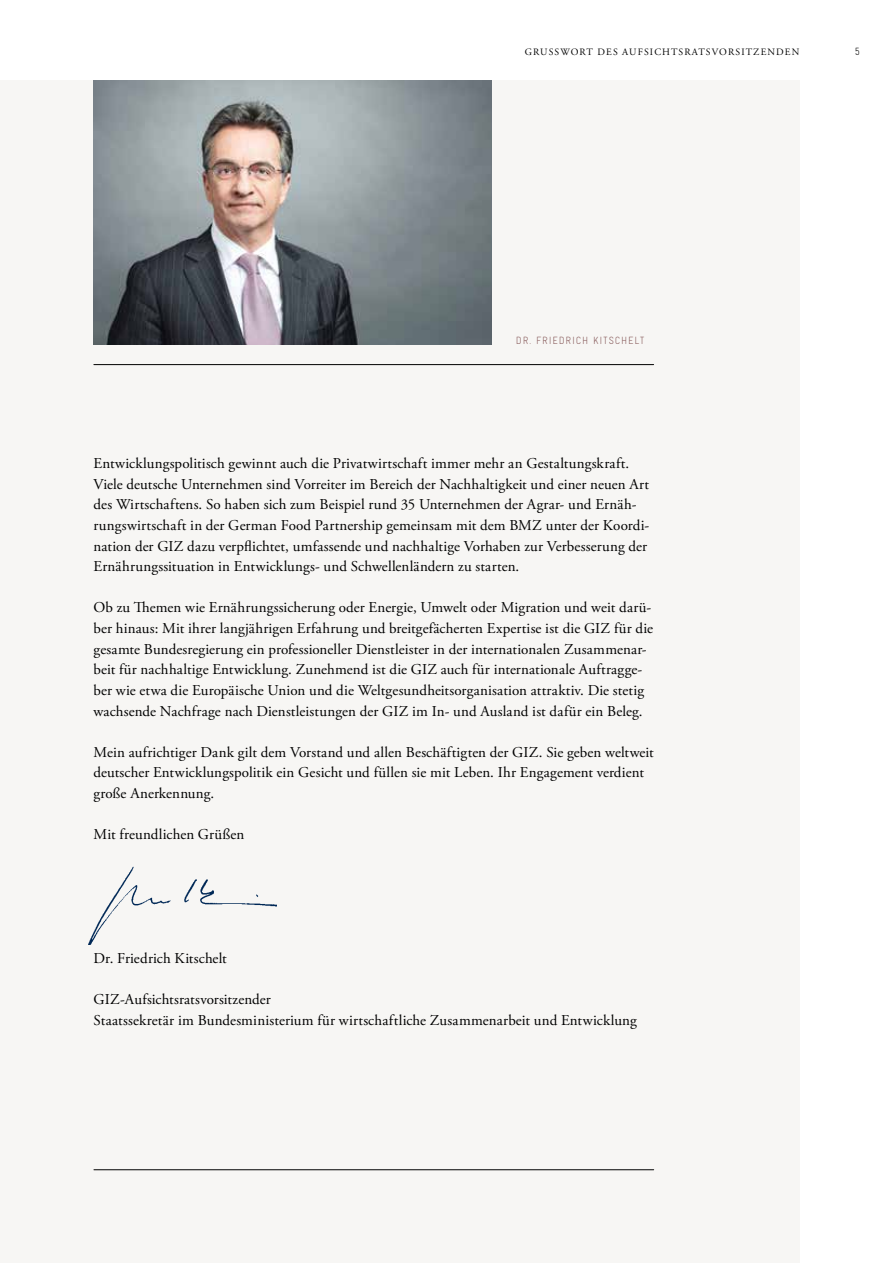
<style>
.page{position:relative;width:893px;height:1263px;background:#fff}
.page>*{position:absolute;margin:0;border:0;box-sizing:border-box;transform-origin:0 0}
.t1{font:15px/20.7px "Adobe Garamond Pro";letter-spacing:.01em;color:#000}
.t2{font:300 condensed 10.5px "Gravur";letter-spacing:.09em;color:#815252}
.t3{font:300 condensed 10.5px "Gravur";color:#000}
.t4{font:9.75px "Adobe Garamond Pro";letter-spacing:.115em;color:#000}
</style>
<div class="page">
<div style="left:0;top:81px;width:799px;height:1182px;background:#f7f6f4"></div>
<img style="left:94px;top:81px;width:397px;height:263px">
<hr style="left:94px;top:1169px;width:560px;height:1px;background:#000">
<hr style="left:94px;top:364px;width:560px;height:1px;background:#000">
<img style="left:88px;top:866px;width:188px;height:78px">
<p class="t4" style="left:525px;top:46px;width:276px">GruSSwort des Aufsichtsratsvorsitzenden</p>
<p class="t3" style="left:855px;top:46px;width:7px">5</p>
<p class="t2" style="left:516px;top:335px;width:33px">DR. FRIEDRI</p>
<p class="t2" style="left:576px;top:335px;width:52px">CH KITSCHELT</p>
<p class="t1" style="left:94px;top:453px;width:557px">Entwicklungspolitisch gewinnt auch die Privatwirtschaft immer mehr an Gestaltungskraft.<br>Viele deutsche Unternehmen sind Vorreiter im Bereich der Nachhaltigkeit und einer neuen Art des Wirtschaftens. So haben sich zum Beispiel rund 35 Unternehmen der Agrar- und Ernäh&shy;rungswirtschaft in der German Food Partnership gemeinsam mit dem BM Z unter der Koordi&shy;nation der GIZ dazu verpflichtet, umfassende und nachhaltige Vorhaben zur Verbesserung der Ernährungssituation in Entwicklungs- und Schwellenländern zu starten.</p>
<p class="t1" style="left:93px;top:598px;width:561px">Ob zu Themen wie Ernährungssicherung oder Energie, Umwelt oder Migration und weit darü&shy;ber hinaus: Mit ihrer langjährigen Erfahrung und breitgefächerten Expertise ist die GIZ für die gesamte Bundesregierung ein professioneller Dienstleister in der internationalen Zusammenar&shy;beit für nachhaltige Entwicklung. Zunehmend ist die GIZ auch für internationale Auftragge&shy;ber wie etwa die Europäische Union und die Weltgesundheitsorganisation attraktiv. Die stetig wachsende Nachfrage nach Dienstleistungen der GIZ im In- und Ausland ist dafür ein Beleg.</p>
<p class="t1" style="left:94px;top:742px;width:562px">Mein aufrichtiger Dank gilt dem Vorstand und allen Beschäftigten der GIZ. Sie geben weltweit deutscher Entwicklungspolitik ein Gesicht und füllen sie mit Leben. Ihr Engagement verdient große Anerkennung.</p>
<p class="t1" style="left:94px;top:825px;width:152px">Mit freundlichen Grüßen</p>
<p class="t1" style="left:94px;top:948px;width:135px">Dr. Friedrich Kitschelt</p>
<p class="t1" style="left:94px;top:990px;width:545px">GIZ-Aufsichtsratsvorsitzender<br>Staatssekretär im Bundesministerium für wirtschaftliche Zusammenarbeit und Entwicklung</p>
</div>
